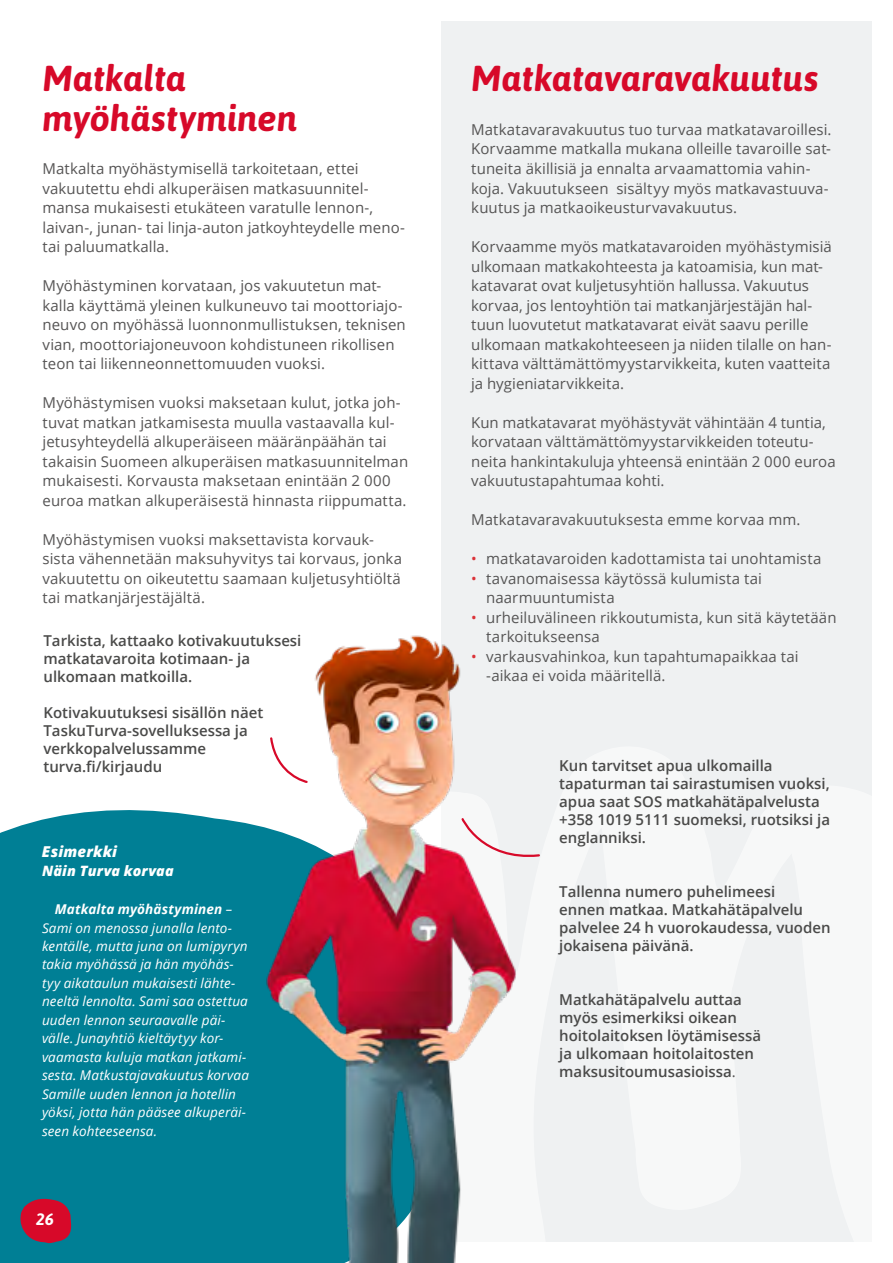
<style>
.page{position:relative;width:893px;height:1263px;background:#fff}
.page>*{position:absolute;margin:0;border:0;box-sizing:border-box;transform-origin:0 0}
.Sivun_pääotsikko{font:italic 700 36px/40.5px "Asap";color:#d70929}
.t1{font:italic 700 16.5px "Asap";color:#fff}
.Leipis{font:15px/19.5px "Open Sans";letter-spacing:.005em;color:#555454}
.puhekupla_teksti{font:600 15px/18px "Open Sans";color:#4a4a49}
.Leipis-2{font:italic 800 15px "Open Sans";letter-spacing:.015em;color:#fff}
.Esimerkit_otsikko_va{font:italic 800 14.25px "Open Sans";letter-spacing:.01em;color:#fff}
.Leipis_esimerkit_val{font:italic 13.5px/18.5px "Open Sans";letter-spacing:.01em;color:#fff}
.s1{color:#db3238}
.s2{font-weight:400;color:#555454}
.s3{font-weight:700}
</style>
<div class="page">
<div style="left:441px;top:21px;width:431px;height:1221px;background:#eff1f2"></div>
<div style="left:0;top:810px;width:187px;height:453px;background:#007f95"></div>
<svg style="left:526px;top:854px;width:14px;height:3px"></svg>
<img style="left:187px;top:635px;width:339px;height:628px">
<svg style="left:20px;top:1197px;width:52px;height:46px;background:#a32542"></svg>
<p class="Sivun_pääotsikko" style="left:43px;top:57px;width:256px">Matkalta myöhästyminen</p>
<p class="Leipis" style="left:43px;top:158px;width:364px">Matkalta myöhästymisellä tarkoitetaan, ettei vakuutettu ehdi alkuperäisen matkasuunnitel&shy;mansa mukaisesti etukäteen varatulle lennon-, laivan-, junan- tai linja-auton jatkoyhteydelle meno&shy;tai paluumatkalla.</p>
<p class="Leipis" style="left:43px;top:275px;width:365px">Myöhästyminen korvataan, jos vakuutetun mat&shy;kalla käyttämä yleinen kulkuneuvo tai moottoriajo&shy;neuvo on myöhässä luonnonmullistuksen, teknisen vian, moottoriajoneuvoon kohdistuneen rikollisen teon tai liikenneonnettomuuden vuoksi.</p>
<p class="Leipis" style="left:43px;top:392px;width:367px">Myöhästymisen vuoksi maksetaan kulut, jotka joh&shy;tuvat matkan jatkamisesta muulla vastaavalla kul&shy;jetusyhteydellä alkuperäiseen määränpäähän tai takaisin Suomeen alkuperäisen matkasuunnitelman mukaisesti. Korvausta maksetaan enintään 2 000 euroa matkan alkuperäisestä hinnasta riippumatta.</p>
<p class="Leipis" style="left:43px;top:529px;width:361px">Myöhästymisen vuoksi maksettavista korvauk&shy;sista vähennetään maksuhyvitys tai korvaus, jonka vakuutettu on oikeutettu saamaan kuljetusyhtiöltä tai matkanjärjestäjältä.</p>
<p class="Sivun_pääotsikko" style="left:471px;top:57px;width:349px">Matkatavaravakuutus</p>
<p class="Leipis" style="left:471px;top:119px;width:362px">Matkatavaravakuutus tuo turvaa matkatavaroillesi.<br>Korvaamme matkalla mukana olleille tavaroille sat&shy;tuneita äkillisiä ja ennalta arvaamattomia vahin&shy;koja. Vakuutukseen sisältyy myös matkavastuuva&shy;kuutus ja matkaoikeusturvavakuutus.</p>
<p class="Leipis" style="left:471px;top:236px;width:362px">Korvaamme myös matkatavaroiden myöhästymisiä ulkomaan matkakohteesta ja katoamisia, kun mat&shy;katavarat ovat kuljetusyhtiön hallussa. Vakuutus korvaa, jos lentoyhtiön tai matkanjärjestäjän hal&shy;tuun luovutetut matkatavarat eivät saavu perille ulkomaan matkakohteeseen ja niiden tilalle on han&shy;kittava välttämättömyystarvikkeita, kuten vaatteita ja hygieniatarvikkeita.</p>
<p class="Leipis" style="left:471px;top:412px;width:366px">Kun matkatavarat myöhästyvät vähintään 4 tuntia, korvataan välttämättömyystarvikkeiden toteutu&shy;neita hankintakuluja yhteensä enintään 2 000 euroa vakuutustapahtumaa kohti.</p>
<p class="Leipis" style="left:471px;top:509px;width:331px">Matkatavaravakuutuksesta emme korvaa mm.</p>
<p class="Leipis" style="left:471px;top:548px;width:352px"><span class="s1">•</span> matkatavaroiden kadottamista tai unohtamista</p>
<p class="Leipis" style="left:486px;top:568px;width:277px;text-indent:-15px"><span class="s1">•</span> tavanomaisessa käytössä kulumista tai naarmuuntumista</p>
<p class="Leipis" style="left:486px;top:607px;width:352px;text-indent:-15px"><span class="s1">•</span> urheiluvälineen rikkoutumista, kun sitä käytetään tarkoitukseensa</p>
<p class="Leipis" style="left:486px;top:646px;width:314px;text-indent:-15px"><span class="s1">•</span> varkausvahinkoa, kun tapahtumapaikkaa tai -aikaa ei voida määritellä.</p>
<p class="puhekupla_teksti" style="left:43px;top:631px;width:259px">Tarkista, kattaako kotivakuutuksesi matkatavaroita kotimaan- ja ulkomaan matkoilla.</p>
<p class="puhekupla_teksti" style="left:43px;top:703px;width:221px">Kotivakuutuksesi sisällön näet<br>TaskuTurva-sovelluksessa ja verkkopalvelussamme</p>
<p class="puhekupla_teksti" style="left:43px;top:757px;width:120px">turva.fi/kirjaudu</p>
<p class="puhekupla_teksti" style="left:559px;top:756px;width:272px">Kun tarvitset apua ulkomailla tapaturman tai sairastumisen vuoksi, apua saat SOS matkahätäpalvelusta +358 1019 5111 suomeksi, ruotsiksi ja englanniksi.</p>
<p class="puhekupla_teksti" style="left:559px;top:882px;width:273px">Tallenna numero puhelimeesi<br>ennen matkaa. Matkahätäpalvelu palvelee 24 h vuorokaudessa, vuoden jokaisena päivänä.</p>
<p class="puhekupla_teksti" style="left:559px;top:990px;width:203px">Matkahätäpalvelu auttaa myös esimerkiksi oikean hoitolaitoksen löytämisessä ja ulkomaan hoitolaitosten maksusitoumusasioissa<span class="s2">.</span></p>
<p class="Leipis-2" style="left:42px;top:840px;width:77px">Esimerkki</p>
<p class="Esimerkit_otsikko_va" style="left:42px;top:860px;width:133px">Näin Turva korvaa</p>
<p class="Leipis_esimerkit_val" style="left:42px;top:899px;width:208px;text-indent:13px"><span class="s3">Matkalta myöhästyminen</span> –<br>Sami on menossa junalla lento&shy;kentälle, mutta juna on lumipyryn takia myöhässä ja hän myöhäs&shy;tyy aikataulun mukaisesti lähte&shy;neeltä lennolta. Sami saa ostettua uuden lennon seuraavalle päi&shy;välle. Junayhtiö kieltäytyy kor&shy;vaamasta kuluja matkan jatkami&shy;sesta. Matkustajavakuutus korvaa<br>Samille uuden lennon ja hotellin yöksi, jotta hän pääsee alkuperäi&shy;seen kohteeseensa.</p>
<p class="t1" style="left:36px;top:1209px;width:19px">26</p>
</div>
